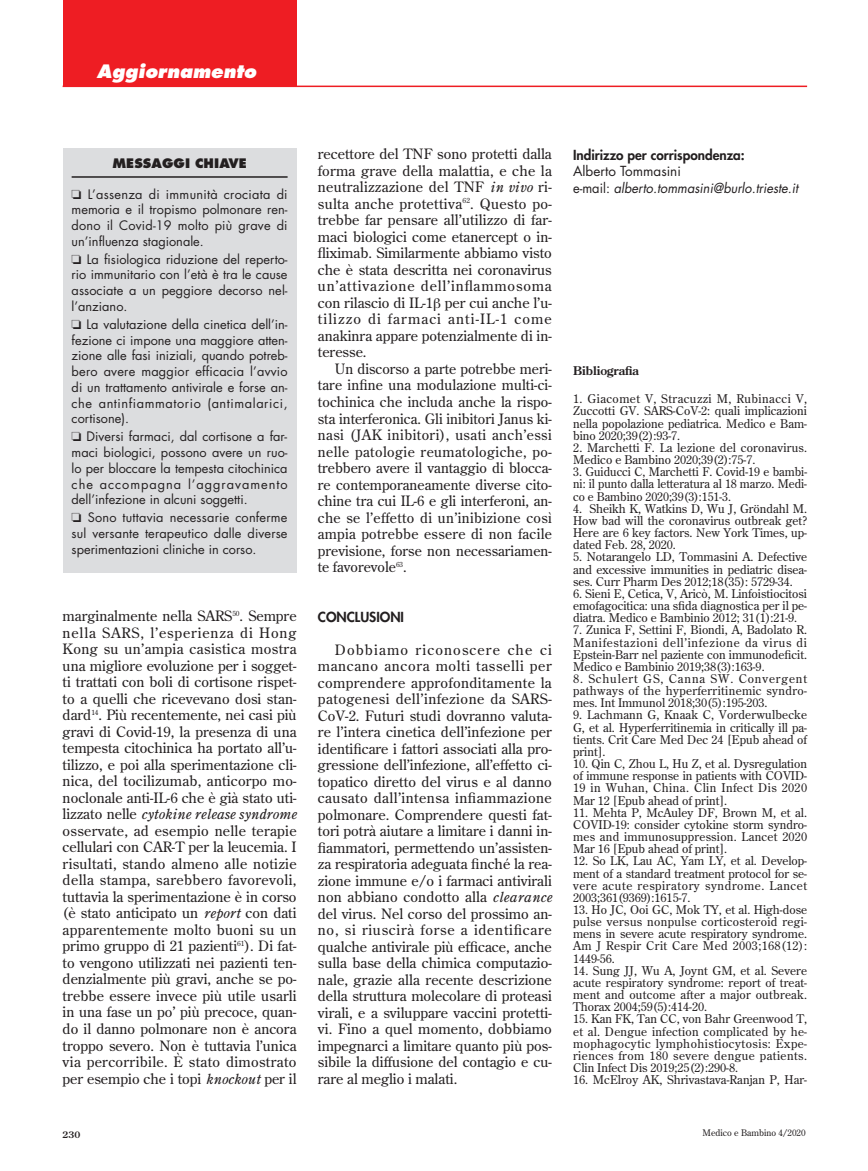
<style>
.page{position:relative;width:868px;height:1171px;background:#fff}
.page>*{position:absolute;margin:0;border:0;box-sizing:border-box;transform-origin:0 0}
.t1{font:italic 800 18px "Futura";color:#fff}
.t2{font:14.25px/16.5px "Century Old Style Std";color:#231f20;text-align:justify}
.t3{font:14.25px "Century Oldstyle ICG Italic";color:#231f20}
.t4{font:italic 13.5px/16.5px "Futura";color:#231f20;scale:.95 1}
.t5{font:800 13.5px "Futura";color:#231f20}
.t6{font:12.75px/15.8px "Futura";letter-spacing:.005em;color:#231f20;text-align:justify}
.t7{font:800 12.75px "Futura";letter-spacing:.01em;color:#231f20}
.t8{font:12px/12.1px "Century Old Style Std";color:#231f20;text-align:justify}
.t9{font:700 12px "Century Old Style Std";color:#231f20}
.t10{font:9px "Century Old Style Std";color:#231f20}
.t11{font:700 9px "Century Old Style Std";color:#231f20}
.s1{font-family:"Century Old Style Std"}
.s2{font-family:"Century Oldstyle ICG Italic"}
.s3{font-style:normal}
</style>
<div class="page">
<div style="left:63px;top:0;width:233px;height:86px;background:#ee1d23"></div>
<hr style="left:63px;top:86px;width:744px;height:1px;background:#ee1d23">
<div style="left:63px;top:148px;width:233px;height:424px;background:#dcdddf"></div>
<hr style="left:72px;top:176px;width:215px;height:2px;background:#231f20">
<p class="t1" style="left:97px;top:60px;width:165px">Aggiornamento</p>
<p class="t7" style="left:112px;top:155px;width:136px">MESSAGGI CHIAVE</p>
<p class="t6" style="left:72px;top:186px;width:217px">❏ L’assenza di immunità crociata di memoria e il tropismo polmonare ren&shy;dono il Covid-19 molto più grave di un’influenza stagionale.</p>
<p class="t6" style="left:72px;top:251px;width:217px">❏ La fisiologica riduzione del reperto&shy;rio immunitario con l’età è tra le cause associate a un peggiore decorso nel&shy;l’anziano.</p>
<p class="t6" style="left:72px;top:316px;width:217px">❏ La valutazione della cinetica dell’in&shy;fezione ci impone una maggiore atten&shy;zione alle fasi iniziali, quando potreb&shy;bero avere maggior efficacia l’avvio di un trattamento antivirale e forse an&shy;che antinfiammatorio (antimalarici, cortisone).</p>
<p class="t6" style="left:72px;top:428px;width:217px">❏ Diversi farmaci, dal cortisone a far&shy;maci biologici, possono avere un ruo&shy;lo per bloccare la tempesta citochinica che accompagna l’aggravamento dell’infezione in alcuni soggetti.</p>
<p class="t6" style="left:72px;top:509px;width:217px">❏ Sono tuttavia necessarie conferme sul versante terapeutico dalle diverse sperimentazioni cliniche in corso.</p>
<p class="t2" style="left:63px;top:607px;width:235px">marginalmente nella SARS<sup>50</sup>. Sempre nella SARS, l’esperienza di Hong Kong su un’ampia casistica mostra una migliore evoluzione per i sogget&shy;ti trattati con boli di cortisone rispet&shy;to a quelli che ricevevano dosi stan&shy;dard<sup>14</sup>. Più recentemente, nei casi più gravi di Covid-19, la presenza di una tempesta citochinica ha portato all’u&shy;tilizzo, e poi alla sperimentazione cli&shy;nica, del tocilizumab, anticorpo mo&shy;noclonale anti-IL-6 che è già stato uti-</p>
<p class="t3" style="left:63px;top:805px;width:235px"><span class="s1">lizzato nelle</span> cytokine release syndrome</p>
<p class="t2" style="left:63px;top:822px;width:235px">osservate, ad esempio nelle terapie cellulari con CAR-T per la leucemia. I risultati, stando almeno alle notizie della stampa, sarebbero favorevoli, tuttavia la sperimentazione è in corso (è stato anticipato un <span class="s2">report</span> con dati apparentemente molto buoni su un primo gruppo di 21 pazienti<sup>61</sup>). Di fat&shy;to vengono utilizzati nei pazienti ten&shy;denzialmente più gravi, anche se po&shy;trebbe essere invece più utile usarli in una fase un po’ più precoce, quan&shy;do il danno polmonare non è ancora troppo severo. Non è tuttavia l’unica via percorribile. È stato dimostrato per esempio che i topi <span class="s2">knockout</span> per il</p>
<p class="t2" style="left:318px;top:146px;width:235px">recettore del TNF sono protetti dalla forma grave della malattia, e che la neutralizzazione del TNF <span class="s2">in vivo</span> ri&shy;sulta anche protettiva<sup>62</sup>. Questo po&shy;trebbe far pensare all’utilizzo di far&shy;maci biologici come etanercept o in&shy;fliximab. Similarmente abbiamo visto che è stata descritta nei coronavirus un’attivazione dell’inflammosoma con rilascio di IL-1 per cui anche l’u&shy;tilizzo di farmaci anti-IL-1 come anakinra appare potenzialmente di in&shy;teresse.</p>
<p class="t2" style="left:318px;top:360px;width:235px;text-indent:17px">Un discorso a parte potrebbe meri&shy;tare infine una modulazione multi-ci&shy;tochinica che includa anche la rispo&shy;sta interferonica. Gli inibitori Janus ki&shy;nasi (JAK inibitori), usati anch’essi nelle patologie reumatologiche, po&shy;trebbero avere il vantaggio di blocca&shy;re contemporaneamente diverse cito&shy;chine tra cui IL-6 e gli interferoni, an&shy;che se l’effetto di un’inibizione così ampia potrebbe essere di non facile previsione, forse non necessariamen&shy;te favorevole<sup>63</sup>.</p>
<p class="t5" style="left:318px;top:607px;width:88px">CONCLUSIONI</p>
<p class="t2" style="left:318px;top:641px;width:235px;text-indent:17px">Dobbiamo riconoscere che ci mancano ancora molti tasselli per comprendere approfonditamente la patogenesi dell’infezione da SARS-CoV-2. Futuri studi dovranno valuta&shy;re l’intera cinetica dell’infezione per identificare i fattori associati alla pro&shy;gressione dell’infezione, all’effetto ci&shy;topatico diretto del virus e al danno causato dall’intensa infiammazione polmonare. Comprendere questi fat&shy;tori potrà aiutare a limitare i danni in&shy;fiammatori, permettendo un’assisten&shy;za respiratoria adeguata finché la rea&shy;zione immune e/o i farmaci antivirali non abbiano condotto alla <span class="s2">clearance </span>del virus. Nel corso del prossimo an&shy;no, si riuscirà forse a identificare qualche antivirale più efficace, anche sulla base della chimica computazio&shy;nale, grazie alla recente descrizione della struttura molecolare di proteasi virali, e a sviluppare vaccini protetti&shy;vi. Fino a quel momento, dobbiamo impegnarci a limitare quanto più pos&shy;sibile la diffusione del contagio e cu&shy;rare al meglio i malati.</p>
<p class="t5" style="left:573px;top:146px;width:173px">Indirizzo per corrispondenza:</p>
<p class="t4" style="left:573px;top:163px;width:241px"><span class="s3">Alberto Tommasini<br>e- m a i l :</span> alberto.tommasini@burlo.trieste.it</p>
<p class="t9" style="left:573px;top:362px;width:67px">Bibliografia</p>
<p class="t8" style="left:573px;top:392px;width:235px">1. Giacomet V, Stracuzzi M, Rubinacci V, Zuccotti GV. SARS-CoV-2: quali implicazioni nella popolazione pediatrica. Medico e Bam&shy;bino 2020;39(2):93-7.</p>
<p class="t8" style="left:573px;top:441px;width:235px">2. Marchetti F. La lezione del coronavirus.<br>Medico e Bambino 2020;39(2):75-7.</p>
<p class="t8" style="left:573px;top:465px;width:235px">3. Guiducci C, Marchetti F. Covid-19 e bambi&shy;ni: il punto dalla letteratura al 18 marzo. Medi&shy;co e Bambino 2020;39(3):151-3.</p>
<p class="t8" style="left:573px;top:502px;width:235px">4. Sheikh K, Watkins D, Wu J, Gröndahl M.<br>How bad will the coronavirus outbreak get?<br>Here are 6 key factors. New York Times, up&shy;dated Feb. 28, 2020.</p>
<p class="t8" style="left:573px;top:550px;width:235px">5. Notarangelo LD, Tommasini A. Defective and excessive immunities in pediatric disea&shy;ses. Curr Pharm Des 2012;18(35): 5729-34.</p>
<p class="t8" style="left:573px;top:587px;width:235px">6. Sieni E, Cetica, V, Aricò, M. Linfoistiocitosi emofagocitica: una sfida diagnostica per il pe&shy;diatra. Medico e Bambinio 2012; 31(1):21-9.</p>
<p class="t8" style="left:573px;top:623px;width:235px">7. Zunica F, Settini F, Biondi, A, Badolato R.<br>Manifestazioni dell’infezione da virus di Epstein-Barr nel paziente con immunodeficit.<br>Medico e Bambinio 2019;38(3):163-9.</p>
<p class="t8" style="left:573px;top:672px;width:235px">8. Schulert GS, Canna SW. Convergent pathways of the hyperferritinemic syndro&shy;mes. Int Immunol 2018;30(5):195-203.</p>
<p class="t8" style="left:573px;top:708px;width:235px">9. Lachmann G, Knaak C, Vorderwulbecke G, et al. Hyperferritinemia in critically ill pa&shy;tients. Crit Care Med Dec 24 [Epub ahead of print].</p>
<p class="t8" style="left:573px;top:757px;width:235px">10. Qin C, Zhou L, Hu Z, et al. Dysregulation of immune response in patients with COVID-19 in Wuhan, China. Clin Infect Dis 2020<br>Mar 12 [Epub ahead of print].</p>
<p class="t8" style="left:573px;top:806px;width:235px">11. Mehta P, McAuley DF, Brown M, et al.<br>COVID-19: consider cytokine storm syndro&shy;mes and immunosuppression. Lancet 2020<br>Mar 16 [Epub ahead of print].</p>
<p class="t8" style="left:573px;top:854px;width:235px">12. So LK, Lau AC, Yam LY, et al. Develop&shy;ment of a standard treatment protocol for se&shy;vere acute respiratory syndrome. Lancet 2003;361(9369):1615-7.</p>
<p class="t8" style="left:573px;top:903px;width:235px">13. Ho JC, Ooi GC, Mok TY, et al. High-dose pulse versus nonpulse corticosteroid regi&shy;mens in severe acute respiratory syndrome.<br>Am J Respir Crit Care Med 2003;168(12):<br>1449-56.</p>
<p class="t8" style="left:573px;top:963px;width:235px">14. Sung JJ, Wu A, Joynt GM, et al. Severe acute respiratory syndrome: report of treat&shy;ment and outcome after a major outbreak.<br>Thorax 2004;59(5):414-20.</p>
<p class="t8" style="left:573px;top:1012px;width:235px">15. Kan FK, Tan CC, von Bahr Greenwood T, et al. Dengue infection complicated by he&shy;mophagocytic lymphohistiocytosis: Expe&shy;riences from 180 severe dengue patients.<br>Clin Infect Dis 2019;25(2):290-8.</p>
<p class="t8" style="left:573px;top:1073px;width:235px">16. McElroy AK, Shrivastava-Ranjan P, Har-</p>
<p class="t11" style="left:63px;top:1128px;width:19px">230</p>
<p class="t10" style="left:702px;top:1126px;width:104px">Medico e Bambino 4/2020</p>
</div>
